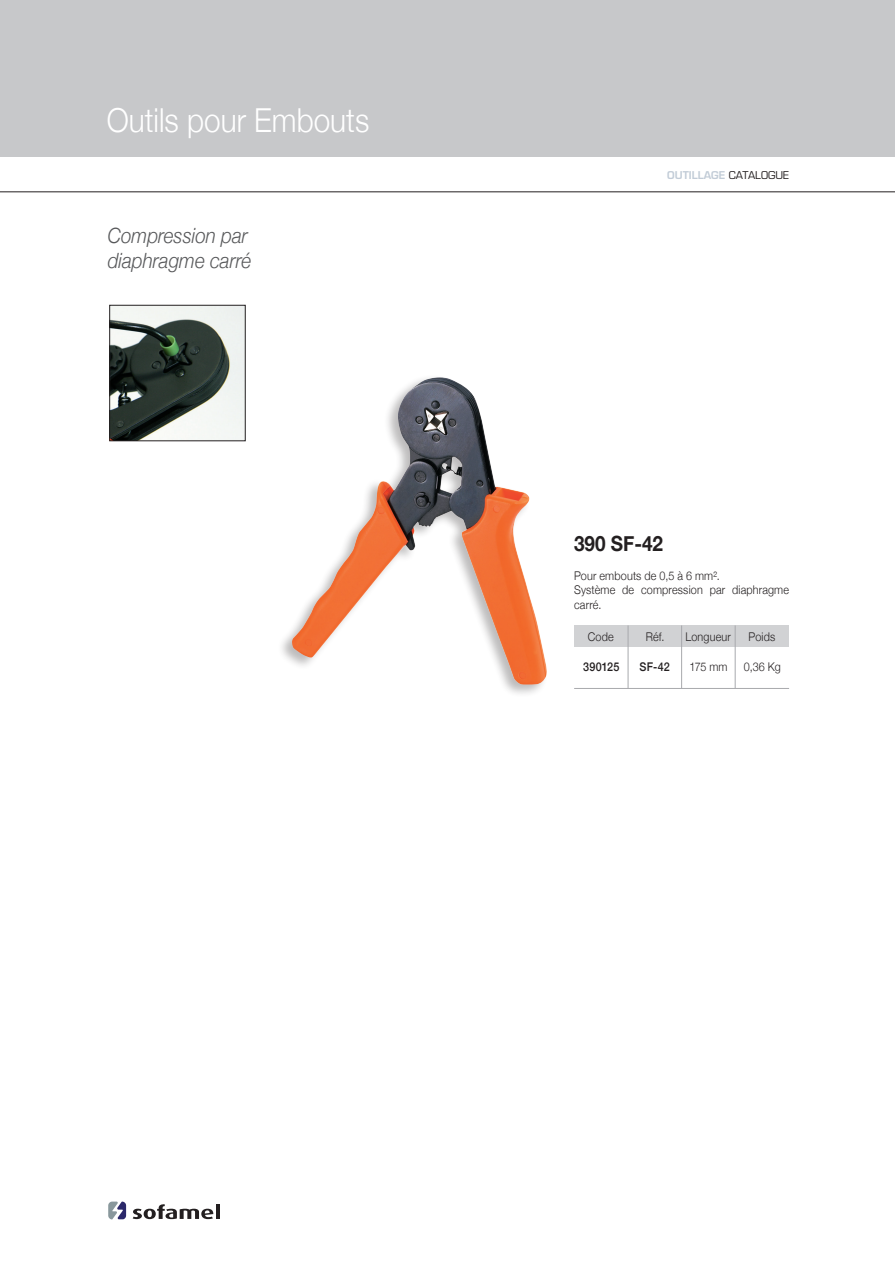
<style>
.page{position:relative;width:895px;height:1263px;background:#fff}
.page>*{position:absolute;margin:0;border:0;box-sizing:border-box;transform-origin:0 0}
.t1{font:300 33px "Helvetica Neue";color:#fff;scale:.9 1}
.t2{font:italic 300 21px/25.2px "Helvetica Neue";color:#57585a;scale:.9 1}
.t3{font:700 21px "Helvetica Neue";color:#231f20;scale:.9 1}
.t4{font:300 12px/14.4px "Helvetica Neue";letter-spacing:.015em;color:#231f20;scale:.9 1}
.t5{font:500 12px "Helvetica Neue";letter-spacing:.015em;color:#231f20;scale:.9 1}
.t6{font:600 10.5px "Eurostile";color:#c2ccd7}
.s1{font-weight:400;color:#231f20}
</style>
<div class="page">
<svg style="left:133px;top:1204px;width:80px;height:14px"></svg>
<svg style="left:216px;top:1204px;width:3px;height:14px"></svg>
<svg style="left:108px;top:1201px;width:18px;height:18px"></svg>
<div style="left:0;top:0;width:894px;height:157px;background:#c7c8ca"></div>
<hr style="left:0;top:191px;width:894px;height:1px;background:#231f20">
<div style="left:574px;top:625px;width:214px;height:21px;background:#d1d2d4"></div>
<hr style="left:574px;top:688px;width:214px;height:1px;background:#a8a9ad">
<hr style="left:627px;top:625px;width:1px;height:63px;background:#a8a9ad">
<hr style="left:681px;top:625px;width:1px;height:63px;background:#a8a9ad">
<hr style="left:734px;top:625px;width:1px;height:63px;background:#a8a9ad">
<img style="left:290px;top:377px;width:257px;height:307px">
<img style="left:111px;top:307px;width:132px;height:132px">
<div style="left:109px;top:305px;width:136px;height:136px;border:1px solid #231f20"></div>
<h1 class="t1" style="left:107px;top:94px;width:293px">Outils pour Embouts</h1>
<h2 class="t2" style="left:108px;top:221px;width:161px">Compression par diaphragme carré</h2>
<p class="t6" style="left:667px;top:169px;width:123px">OUTILLAGE <span class="s1">CATALOGUE</span></p>
<h2 class="t3" style="left:574px;top:527px;width:100px">390 SF-42</h2>
<p class="t4" style="left:574px;top:567px;width:240px">Pour embouts de 0,5 à 6 mm².<br>Système de compression par diaphragme carré.</p>
<p class="t4" style="left:587px;top:628px;width:30px">Code</p>
<p class="t5" style="left:583px;top:657px;width:42px">390125</p>
<p class="t5" style="left:639px;top:657px;width:35px">SF-42</p>
<p class="t4" style="left:689px;top:658px;width:44px">175 mm</p>
<p class="t4" style="left:743px;top:658px;width:43px">0,36 Kg</p>
<p class="t4" style="left:645px;top:628px;width:22px">Réf.</p>
<p class="t4" style="left:685px;top:628px;width:52px">Longueur</p>
<p class="t4" style="left:748px;top:628px;width:31px">Poids</p>
</div>
